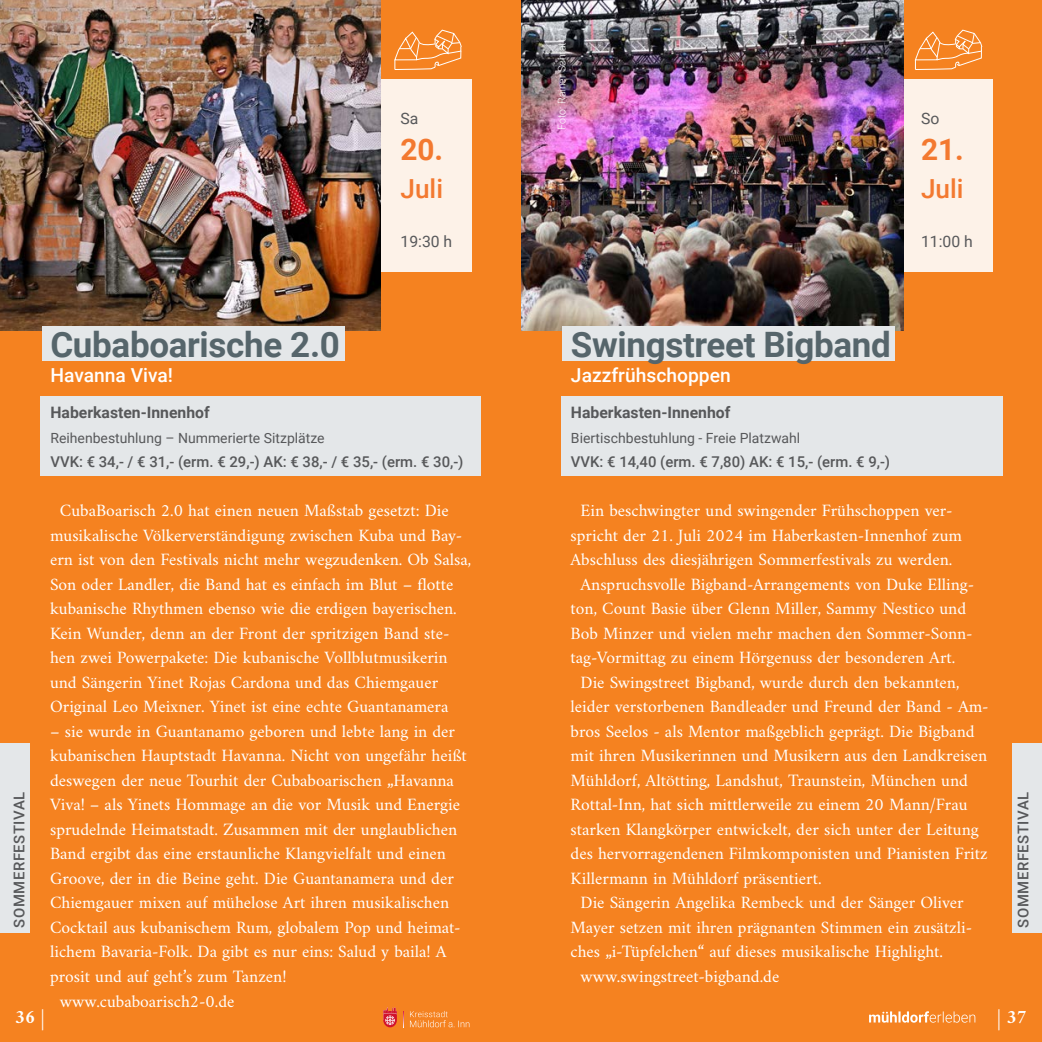
<style>
.page{position:relative;width:1042px;height:1042px;background:#fff}
.page>*{position:absolute;margin:0;border:0;box-sizing:border-box;transform-origin:0 0}
.VA_Titel{font:700 35px "Roboto";letter-spacing:-.01em;color:#56656b}
.VA_Datum{font:700 29.75px "Roboto";color:#f37930}
.VA_Datum-2{font:500 26.25px "Roboto";color:#f37930}
.VA_Untertitel{font:500 19.25px "Roboto";color:#fff}
.t1{font:700 19.25px "Amiri";color:#fff}
.VA_Fließtext_Sommerfestival{font:17.5px/24.5px "Amiri";color:#fff}
.VA_Tickets{font:700 15.75px "Roboto";color:#57585a}
.VA_Datum-3{font:15.75px "Roboto";color:#57585a}
.VA_Tickets-2{font:500 14.88px "Roboto";color:#57585a}
.VA_Tickets-3{font:500 14.88px "Roboto";letter-spacing:.035em;color:#57585a}
.VA_Tickets-4{font:14px "Roboto";color:#57585a}
.Fotonachweis{font:300 10.5px "Roboto";color:#fff}
</style>
<div class="page">
<div style="left:521px;top:0;width:521px;height:482px;background:#f58220"></div>
<div style="left:0;top:0;width:521px;height:482px;background:#f58220"></div>
<div style="left:0;top:482px;width:521px;height:560px;background:#f58220"></div>
<div style="left:521px;top:482px;width:521px;height:560px;background:#f58220"></div>
<svg style="left:403px;top:1011px;width:1px;height:16px"></svg>
<svg style="left:410px;top:1011px;width:59px;height:16px"></svg>
<svg style="left:383px;top:1007px;width:14px;height:20px"></svg>
<svg style="left:869px;top:1011px;width:106px;height:11px"></svg>
<div style="left:1012px;top:744px;width:30px;height:189px;background:#e4e7e9"></div>
<div style="left:0;top:744px;width:30px;height:189px;background:#e4e7e9"></div>
<div style="left:893px;top:79px;width:100px;height:192px;background:#fdf2e8"></div>
<img style="left:521px;top:0;width:382px;height:331px">
<div style="left:372px;top:79px;width:100px;height:192px;background:#fdf2e8"></div>
<img style="left:0;top:0;width:381px;height:331px">
<div style="left:42px;top:327px;width:302px;height:34px;background:#e4e7e9"></div>
<div style="left:40px;top:397px;width:441px;height:30px;background:#e4e7e9"></div>
<div style="left:40px;top:422px;width:441px;height:29px;background:#e4e7e9"></div>
<div style="left:40px;top:446px;width:441px;height:30px;background:#e4e7e9"></div>
<svg style="left:394px;top:30px;width:68px;height:40px"></svg>
<div style="left:562px;top:327px;width:333px;height:34px;background:#e4e7e9"></div>
<div style="left:561px;top:397px;width:441px;height:30px;background:#e4e7e9"></div>
<div style="left:561px;top:422px;width:441px;height:29px;background:#e4e7e9"></div>
<div style="left:561px;top:446px;width:441px;height:30px;background:#e4e7e9"></div>
<svg style="left:914px;top:30px;width:68px;height:40px"></svg>
<p class="VA_Titel" style="left:50px;top:320px;width:291px">Cubaboarische 2.0</p>
<p class="VA_Untertitel" style="left:50px;top:361px;width:124px">Havanna Viva!</p>
<p class="VA_Datum-3" style="left:400px;top:108px;width:19px">Sa</p>
<p class="VA_Datum" style="left:400px;top:129px;width:44px">20.</p>
<p class="VA_Datum-2" style="left:400px;top:170px;width:44px">Juli</p>
<p class="VA_Datum-3" style="left:400px;top:230px;width:53px">19:30 h</p>
<p class="Fotonachweis" style="left:554px;top:130px;width:92px;rotate:-90deg">Foto: Rainer Schratt</p>
<p class="VA_Datum-3" style="left:921px;top:108px;width:20px">So</p>
<p class="VA_Datum" style="left:921px;top:129px;width:44px">21.</p>
<p class="VA_Datum-2" style="left:921px;top:170px;width:44px">Juli</p>
<p class="VA_Datum-3" style="left:921px;top:230px;width:53px">11:00 h</p>
<p class="VA_Titel" style="left:571px;top:320px;width:321px">Swingstreet Bigband</p>
<p class="VA_Untertitel" style="left:571px;top:361px;width:161px">Jazzfrühschoppen</p>
<p class="VA_Tickets" style="left:50px;top:402px;width:161px">Haberkasten-Innenhof</p>
<p class="VA_Tickets-4" style="left:50px;top:428px;width:276px">Reihenbestuhlung – Nummerierte Sitzplätze</p>
<p class="VA_Tickets-2" style="left:50px;top:452px;width:415px">VVK: € 34,- / € 31,- (erm. € 29,-) AK: € 38,- / € 35,- (erm. € 30,-)</p>
<p class="VA_Fließtext_Sommerfestival" style="left:50px;top:498px;width:423px;text-indent:10px">CubaBoarisch 2.0 hat einen neuen Maßstab gesetzt: Die musikalische Völkerverständigung zwischen Kuba und Bay&shy;ern ist von den Festivals nicht mehr wegzudenken. Ob Salsa, Son oder Landler, die Band hat es einfach im Blut – flotte kubanische Rhythmen ebenso wie die erdigen bayerischen.<br>Kein Wunder, denn an der Front der spritzigen Band ste&shy;hen zwei Powerpakete: Die kubanische Vollblutmusikerin und Sängerin Yinet Rojas Cardona und das Chiemgauer Original Leo Meixner. Yinet ist eine echte Guantanamera</p>
<p class="VA_Fließtext_Sommerfestival" style="left:50px;top:718px;width:418px">– sie wurde in Guantanamo geboren und lebte lang in der kubanischen Hauptstadt Havanna. Nicht von ungefähr heißt deswegen der neue Tourhit der Cubaboarischen „Havanna Viva! – als Yinets Hommage an die vor Musik und Energie sprudelnde Heimatstadt. Zusammen mit der unglaublichen Band ergibt das eine erstaunliche Klangvielfalt und einen Groove, der in die Beine geht. Die Guantanamera und der Chiemgauer mixen auf mühelose Art ihren musikalischen Cocktail aus kubanischem Rum, globalem Pop und heimat&shy;lichem Bavaria-Folk. Da gibt es nur eins: Salud y baila! A prosit und auf geht’s zum Tanzen!</p>
<p class="VA_Fließtext_Sommerfestival" style="left:60px;top:988px;width:176px">www.cubaboarisch2-0.de</p>
<p class="VA_Tickets" style="left:571px;top:402px;width:161px">Haberkasten-Innenhof</p>
<p class="VA_Tickets-4" style="left:571px;top:428px;width:231px">Biertischbestuhlung - Freie Platzwahl</p>
<p class="VA_Tickets-2" style="left:571px;top:452px;width:321px">VVK: € 14,40 (erm. € 7,80) AK: € 15,- (erm. € 9,-)</p>
<p class="VA_Fließtext_Sommerfestival" style="left:570px;top:498px;width:393px;text-align:center">Ein beschwingter und swingender Frühschoppen ver&shy;spricht der 21. Juli 2024 im Haberkasten-Innenhof zum<br>Abschluss des diesjährigen Sommerfestivals zu werden.</p>
<p class="VA_Fließtext_Sommerfestival" style="left:570px;top:571px;width:405px;text-indent:10px">Anspruchsvolle Bigband-Arrangements von Duke Elling&shy;ton, Count Basie über Glenn Miller, Sammy Nestico und Bob Minzer und vielen mehr machen den Sommer-Sonn&shy;tag-Vormittag zu einem Hörgenuss der besonderen Art.</p>
<p class="VA_Fließtext_Sommerfestival" style="left:570px;top:669px;width:419px;text-indent:10px">Die Swingstreet Bigband, wurde durch den bekannten, leider verstorbenen Bandleader und Freund der Band - Am&shy;bros Seelos - als Mentor maßgeblich geprägt. Die Bigband mit ihren Musikerinnen und Musikern aus den Landkreisen Mühldorf, Altötting, Landshut, Traunstein, München und Rottal-Inn, hat sich mittlerweile zu einem 20 Mann/Frau starken Klangkörper entwickelt, der sich unter der Leitung des hervorragendenen Filmkomponisten und Pianisten Fritz Killermann in Mühldorf präsentiert.</p>
<p class="VA_Fließtext_Sommerfestival" style="left:570px;top:890px;width:403px;text-indent:10px">Die Sängerin Angelika Rembeck und der Sänger Oliver<br>Mayer setzen mit ihren prägnanten Stimmen ein zusätzli&shy;ches „i-Tüpfelchen“ auf dieses musikalische Highlight.</p>
<p class="VA_Fließtext_Sommerfestival" style="left:580px;top:963px;width:200px">www.swingstreet-bigband.de</p>
<p class="VA_Tickets-3" style="left:9px;top:927px;width:137px;rotate:-90deg">SOMMERFESTIVAL</p>
<p class="VA_Tickets-3" style="left:1012px;top:927px;width:137px;rotate:-90deg">SOMMERFESTIVAL</p>
<p class="t1" style="left:15px;top:1005px;width:31px">36 |</p>
<p class="t1" style="left:997px;top:1005px;width:31px">| 37</p>
</div>
